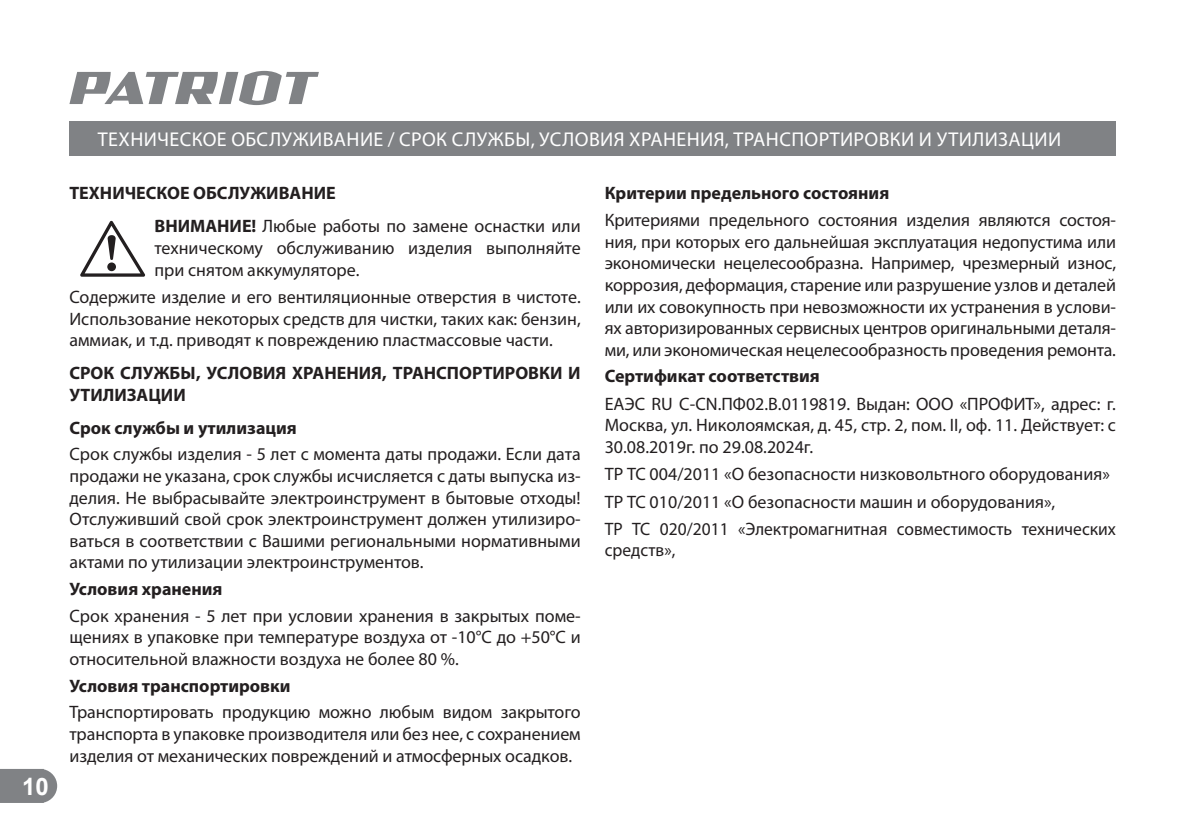
<style>
.page{position:relative;width:1188px;height:840px;background:#fff}
.page>*{position:absolute;margin:0;border:0;box-sizing:border-box;transform-origin:0 0}
.t1{font:700 24px "Arial";color:#fff}
.t2{font:20px "Myriad Pro";letter-spacing:.02em;color:#fff}
.t3{font:18px/21.6px "Myriad Pro";color:#231f20;text-align:justify}
.t4{font:700 18px/33px "Myriad Pro";color:#231f20}
.s1{font-weight:400}
</style>
<div class="page">
<svg style="left:0;top:769px;width:57px;height:34px;background:#87898c"></svg>
<svg style="left:69px;top:71px;width:250px;height:34px"></svg>
<div style="left:69px;top:122px;width:1047px;height:34px;background:#808285"></div>
<svg style="left:80px;top:221px;width:65px;height:56px"></svg>
<h1 class="t1" style="left:22px;top:769px;width:28px">10</h1>
<p class="t2" style="left:98px;top:127px;width:965px">ТЕХНИЧЕСКОЕ ОБСЛУЖИВАНИЕ / СРОК СЛУЖБЫ, УСЛОВИЯ ХРАНЕНИЯ, ТРАНСПОРТИРОВКИ И УТИЛИЗАЦИИ</p>
<p class="t4" style="left:154px;top:177px;width:428px;text-indent:-85px">ТЕХНИЧЕСКОЕ ОБСЛУЖИВАНИЕ<br>ВНИМАНИЕ! <span class="s1">Любые работы по замене оснастки или</span></p>
<p class="t3" style="left:154px;top:237px;width:428px">техническому обслуживанию изделия выполняйте при снятом аккумуляторе.</p>
<p class="t3" style="left:69px;top:286px;width:513px">Содержите изделие и его вентиляционные отверстия в чистоте.<br>Использование некоторых средств для чистки, таких как: бензин, аммиак, и т.д. приводят к повреждению пластмассовые части.</p>
<p class="t4" style="left:69px;top:362px;width:513px;line-height:21.6px">СРОК СЛУЖБЫ, УСЛОВИЯ ХРАНЕНИЯ, ТРАНСПОРТИРОВКИ И<br>УТИЛИЗАЦИИ</p>
<p class="t4" style="left:69px;top:411px;width:229px">Срок службы и утилизация</p>
<p class="t3" style="left:69px;top:443px;width:513px">Срок службы изделия - 5 лет с момента даты продажи. Если дата продажи не указана, срок службы исчисляется с даты выпуска из&shy;делия. Не выбрасывайте электроинструмент в бытовые отходы!<br>Отслуживший свой срок электроинструмент должен утилизиро&shy;ваться в соответствии с Вашими региональными нормативными актами по утилизации электроинструментов.</p>
<p class="t4" style="left:69px;top:573px;width:155px">Условия хранения</p>
<p class="t3" style="left:69px;top:605px;width:513px">Срок хранения - 5 лет при условии хранения в закрытых поме&shy;щениях в упаковке при температуре воздуха от -10°С до +50°С и относительной влажности воздуха не более 80 %.</p>
<p class="t4" style="left:69px;top:669px;width:223px">Условия транспортировки</p>
<p class="t3" style="left:69px;top:701px;width:513px">Транспортировать продукцию можно любым видом закрытого транспорта в упаковке производителя или без нее, с сохранением изделия от механических повреждений и атмосферных осадков.</p>
<p class="t4" style="left:605px;top:177px;width:286px">Критерии предельного состояния</p>
<p class="t3" style="left:605px;top:209px;width:513px">Критериями предельного состояния изделия являются состоя&shy;ния, при которых его дальнейшая эксплуатация недопустима или экономически нецелесообразна. Например, чрезмерный износ, коррозия, деформация, старение или разрушение узлов и деталей или их совокупность при невозможности их устранения в услови&shy;ях авторизированных сервисных центров оригинальными деталя&shy;ми, или экономическая нецелесообразность проведения ремонта.</p>
<p class="t4" style="left:605px;top:360px;width:217px">Сертификат соответствия</p>
<p class="t3" style="left:605px;top:393px;width:513px">EAЭС RU C-CN.ПФ02.В.0119819. Выдан: ООО «ПРОФИТ», адрес: г.<br>Москва, ул. Николоямская, д. 45, стр. 2, пом. II, оф. 11. Действует: с 30.08.2019г. по 29.08.2024г.</p>
<p class="t3" style="left:605px;top:460px;width:513px;line-height:27.2px;text-align:left">ТР ТС 004/2011 «О безопасности низковольтного оборудования»<br>ТР ТС 010/2011 «О безопасности машин и оборудования»,<br>ТР ТС 020/2011 «Электромагнитная совместимость технических</p>
<p class="t3" style="left:605px;top:539px;width:72px">средств»,</p>
</div>
